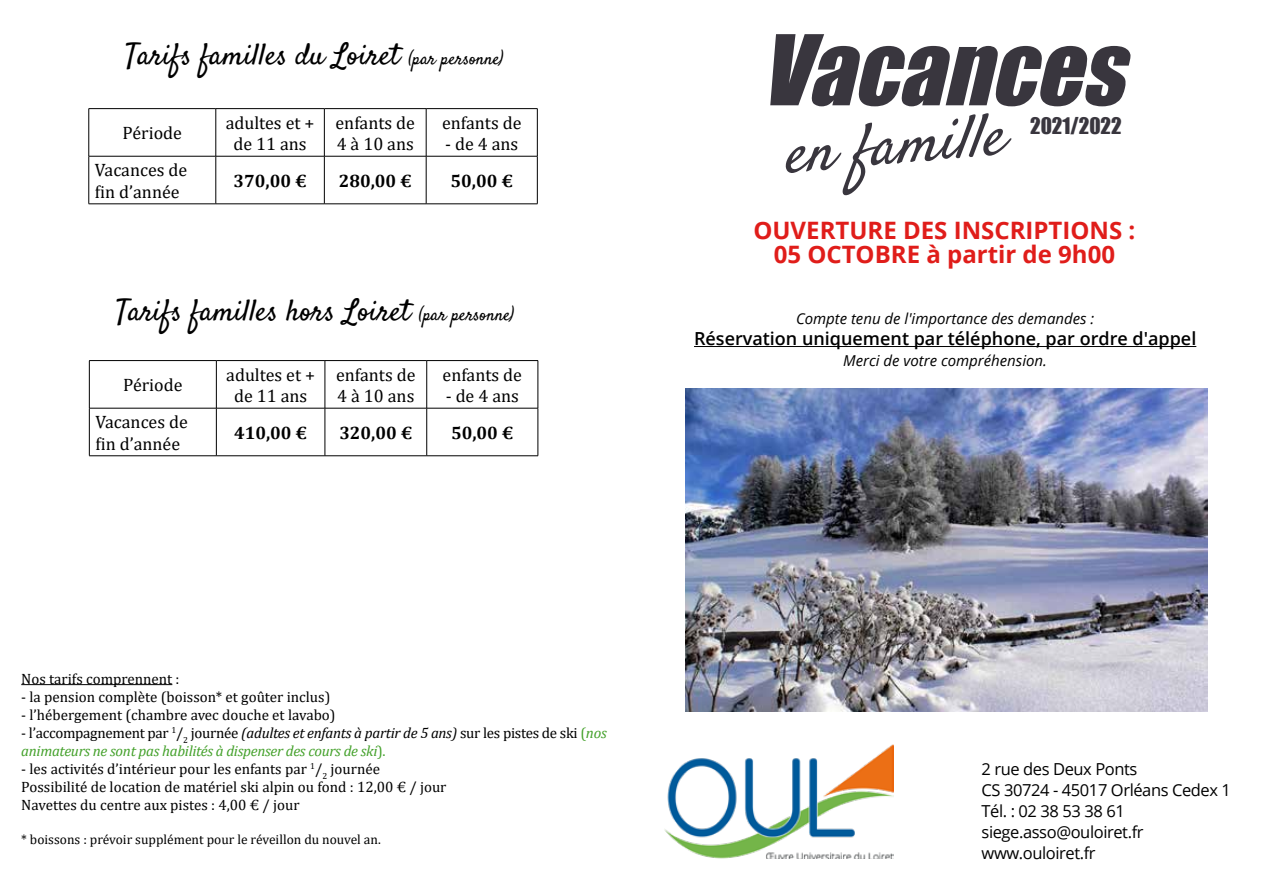
<style>
.page{position:relative;width:1263px;height:893px;background:#fff}
.page>*{position:absolute;margin:0;border:0;box-sizing:border-box;transform-origin:0 0}
.t1{font:italic 90px "Impact";color:#39363e}
.t2{font:italic 60px "Satisfy";color:#39363e}
.t3{font:30px "Satisfy";color:#000}
.t4{font:700 24px/24px "Open Sans";color:#e01d1a;text-align:center}
.t5{font:21px "Impact";color:#39363e}
.t6{font:18px/21.6px "Cambria";color:#000}
.t7{font:600 18px "Open Sans";color:#000}
.t8{font:700 18px "Cambria";color:#000}
.t9{font:16.5px/21px "Open Sans";letter-spacing:-.025em;color:#000}
.t10{font:15px/18px "Cambria";color:#000}
.t11{font:italic 15px/18px "Cambria";letter-spacing:-.02em;color:#44a12b}
.t12{font:italic 15px "Open Sans";color:#000}
.t13{font:13.5px "Cambria";color:#000}
.s1{font-size:18px}
.s2{font-style:normal;color:#000}
.s3{color:#000}
.s4{font-style:normal}
</style>
<div class="page">
<img style="left:685px;top:388px;width:522px;height:323px">
<hr style="left:89px;top:108px;width:127px;height:1px;background:#000">
<hr style="left:89px;top:109px;width:1px;height:47px;background:#000">
<hr style="left:216px;top:108px;width:108px;height:1px;background:#000">
<hr style="left:216px;top:109px;width:1px;height:47px;background:#000">
<hr style="left:324px;top:108px;width:102px;height:1px;background:#000">
<hr style="left:324px;top:109px;width:1px;height:47px;background:#000">
<hr style="left:426px;top:108px;width:111px;height:1px;background:#000">
<hr style="left:426px;top:109px;width:1px;height:47px;background:#000">
<hr style="left:537px;top:109px;width:1px;height:47px;background:#000">
<hr style="left:89px;top:156px;width:127px;height:1px;background:#000">
<hr style="left:89px;top:156px;width:1px;height:48px;background:#000">
<hr style="left:216px;top:156px;width:108px;height:1px;background:#000">
<hr style="left:216px;top:156px;width:1px;height:48px;background:#000">
<hr style="left:324px;top:156px;width:102px;height:1px;background:#000">
<hr style="left:324px;top:156px;width:1px;height:48px;background:#000">
<hr style="left:426px;top:156px;width:111px;height:1px;background:#000">
<hr style="left:426px;top:156px;width:1px;height:48px;background:#000">
<hr style="left:537px;top:156px;width:1px;height:48px;background:#000">
<hr style="left:89px;top:204px;width:127px;height:1px;background:#000">
<hr style="left:216px;top:204px;width:108px;height:1px;background:#000">
<hr style="left:324px;top:204px;width:102px;height:1px;background:#000">
<hr style="left:426px;top:204px;width:111px;height:1px;background:#000">
<hr style="left:21px;top:684px;width:151px;height:1px;background:#000">
<hr style="left:89px;top:360px;width:127px;height:1px;background:#000">
<hr style="left:89px;top:361px;width:1px;height:47px;background:#000">
<hr style="left:216px;top:360px;width:109px;height:1px;background:#000">
<hr style="left:216px;top:361px;width:1px;height:47px;background:#000">
<hr style="left:325px;top:360px;width:102px;height:1px;background:#000">
<hr style="left:325px;top:361px;width:1px;height:47px;background:#000">
<hr style="left:427px;top:360px;width:111px;height:1px;background:#000">
<hr style="left:426px;top:361px;width:1px;height:47px;background:#000">
<hr style="left:538px;top:361px;width:1px;height:47px;background:#000">
<hr style="left:89px;top:408px;width:127px;height:1px;background:#000">
<hr style="left:89px;top:408px;width:1px;height:48px;background:#000">
<hr style="left:216px;top:408px;width:109px;height:1px;background:#000">
<hr style="left:216px;top:408px;width:1px;height:48px;background:#000">
<hr style="left:325px;top:408px;width:102px;height:1px;background:#000">
<hr style="left:325px;top:408px;width:1px;height:48px;background:#000">
<hr style="left:427px;top:408px;width:111px;height:1px;background:#000">
<hr style="left:426px;top:408px;width:1px;height:48px;background:#000">
<hr style="left:538px;top:408px;width:1px;height:48px;background:#000">
<hr style="left:89px;top:455px;width:127px;height:1px;background:#000">
<hr style="left:216px;top:455px;width:109px;height:1px;background:#000">
<hr style="left:325px;top:455px;width:102px;height:1px;background:#000">
<hr style="left:427px;top:455px;width:111px;height:1px;background:#000">
<img style="left:664px;top:744px;width:229px;height:115px">
<hr style="left:694px;top:346px;width:502px;height:1px;background:#000">
<h3 class="t3" style="left:125px;top:36px;width:380px">Tarifs familles du Loiret <span class="s1">(par personne)</span></h3>
<p class="t6" style="left:123px;top:122px;width:61px">Période</p>
<p class="t6" style="left:226px;top:112px;width:90px;text-align:center">adultes et + de 11 ans</p>
<p class="t6" style="left:335px;top:112px;width:81px">enfants de<br>4 à 10 ans</p>
<p class="t6" style="left:442px;top:112px;width:81px">enfants de</p>
<p class="t6" style="left:445px;top:133px;width:75px">- de 4 ans</p>
<p class="t6" style="left:95px;top:159px;width:94px">Vacances de fin d’année</p>
<p class="t8" style="left:234px;top:168px;width:74px">370,00 €</p>
<p class="t8" style="left:339px;top:168px;width:74px">280,00 €</p>
<p class="t8" style="left:451px;top:168px;width:64px">50,00 €</p>
<h3 class="t3" style="left:116px;top:292px;width:400px">Tarifs familles hors Loiret <span class="s1">(par personne)</span></h3>
<p class="t6" style="left:123px;top:374px;width:61px">Période</p>
<p class="t6" style="left:226px;top:364px;width:90px;text-align:center">adultes et + de 11 ans</p>
<p class="t6" style="left:336px;top:364px;width:81px">enfants de<br>4 à 10 ans</p>
<p class="t6" style="left:443px;top:364px;width:81px">enfants de</p>
<p class="t6" style="left:446px;top:385px;width:75px">- de 4 ans</p>
<p class="t6" style="left:95px;top:411px;width:94px">Vacances de fin d’année</p>
<p class="t8" style="left:234px;top:420px;width:74px">410,00 €</p>
<p class="t8" style="left:339px;top:420px;width:74px">320,00 €</p>
<p class="t8" style="left:451px;top:420px;width:64px">50,00 €</p>
<h1 class="t1" style="left:760px;top:0;width:395px">Vacances</h1>
<h2 class="t2" style="left:780px;top:116px;width:222px;rotate:-5deg">en famille</h2>
<h3 class="t5" style="left:1030px;top:110px;width:93px">2021/2022</h3>
<h3 class="t4" style="left:753px;top:218px;width:383px">OUVERTURE DES INSCRIPTIONS :<br>05 OCTOBRE à partir de 9h00</h3>
<p class="t12" style="left:796px;top:308px;width:300px">Compte tenu de l'importance des demandes :</p>
<p class="t7" style="left:694px;top:326px;width:504px">Réservation uniquement par téléphone, par ordre d'appel</p>
<p class="t12" style="left:843px;top:350px;width:205px">Merci de votre compréhension.</p>
<p class="t10" style="left:21px;top:669px;width:160px">Nos tarifs comprennent :</p>
<p class="t10" style="left:21px;top:687px;width:311px">- la pension complète (boisson* et goûter inclus)</p>
<p class="t10" style="left:21px;top:705px;width:316px">- l’hébergement (chambre avec douche et lavabo)</p>
<p class="t11" style="left:21px;top:723px;width:587px"><span class="s2">- l’accompagnement par</span> <sup>1</sup><span class="s2">/</span><sub>2</sub> <span class="s2">journée</span> <span class="s3">(adultes et enfants à partir de 5 ans)</span> <span class="s2">sur les pistes de ski</span> <span class="s4">(</span>nos animateurs ne sont pas habilités à dispenser des cours de ski<span class="s4">).</span></p>
<p class="t10" style="left:21px;top:759px;width:427px">- les activités d’intérieur pour les enfants par <sup>1</sup>/<sub>2</sub> journée<br>Possibilité de location de matériel ski alpin ou fond : 12,00 € / jour<br>Navettes du centre aux pistes : 4,00 € / jour</p>
<p class="t13" style="left:21px;top:831px;width:361px">* boissons : prévoir supplément pour le réveillon du nouvel an.</p>
<p class="t9" style="left:981px;top:758px;width:251px">2 rue des Deux Ponts<br>CS 30724 - 45017 Orléans Cedex 1<br>Tél. : 02 38 53 38 61 siege.asso@ouloiret.fr www.ouloiret.fr</p>
</div>
